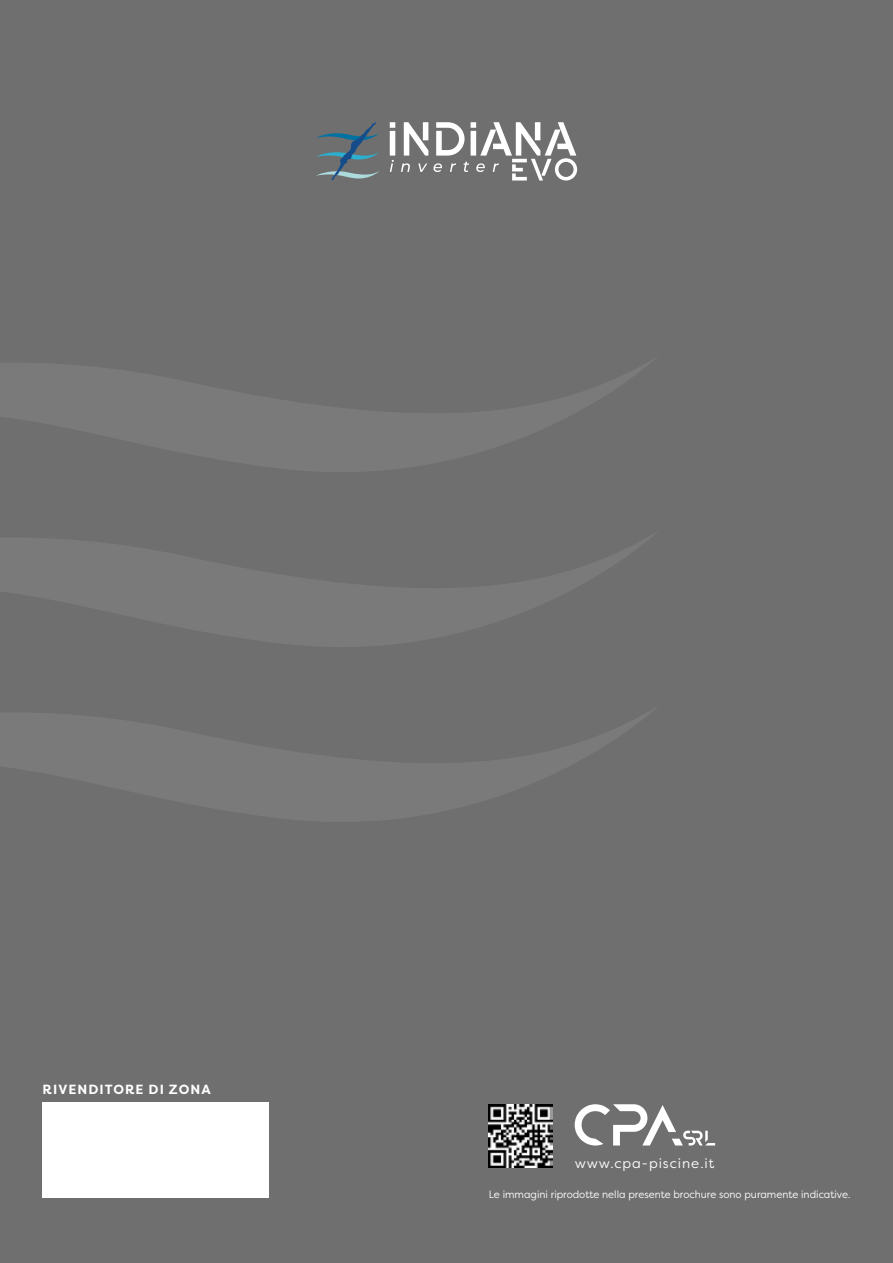
<style>
.page{position:relative;width:893px;height:1263px;background:#706f6f}
.page>*{position:absolute;margin:0;border:0;box-sizing:border-box;transform-origin:0 0}
.t1{font:13.5px "Filson Pro";letter-spacing:.07em;color:#fff}
.t2{font:700 13.35px "Filson Pro";letter-spacing:.08em;color:#fff}
.t3{font:10.5px "Filson Pro";color:#fff;scale:.96 1}
</style>
<div class="page">
<svg style="left:575px;top:1104px;width:140px;height:41px"></svg>
<img style="left:489px;top:1104px;width:64px;height:63px">
<svg style="left:404px;top:122px;width:24px;height:34px"></svg>
<svg style="left:390px;top:122px;width:5px;height:50px"></svg>
<svg style="left:401px;top:163px;width:9px;height:9px"></svg>
<svg style="left:418px;top:163px;width:9px;height:9px"></svg>
<svg style="left:434px;top:122px;width:143px;height:58px"></svg>
<svg style="left:316px;top:122px;width:64px;height:59px"></svg>
<svg style="left:0;top:709px;width:654px;height:113px"></svg>
<svg style="left:0;top:534px;width:654px;height:113px"></svg>
<svg style="left:0;top:360px;width:653px;height:112px"></svg>
<div style="left:43px;top:1102px;width:226px;height:96px;background:#fff"></div>
<p class="t2" style="left:43px;top:1081px;width:170px">RIVENDITORE DI ZONA</p>
<p class="t1" style="left:575px;top:1154px;width:141px">www.cpa-piscine.it</p>
<p class="t3" style="left:489px;top:1188px;width:378px">Le immagini riprodotte nella presente brochure sono puramente indicative.</p>
</div>
